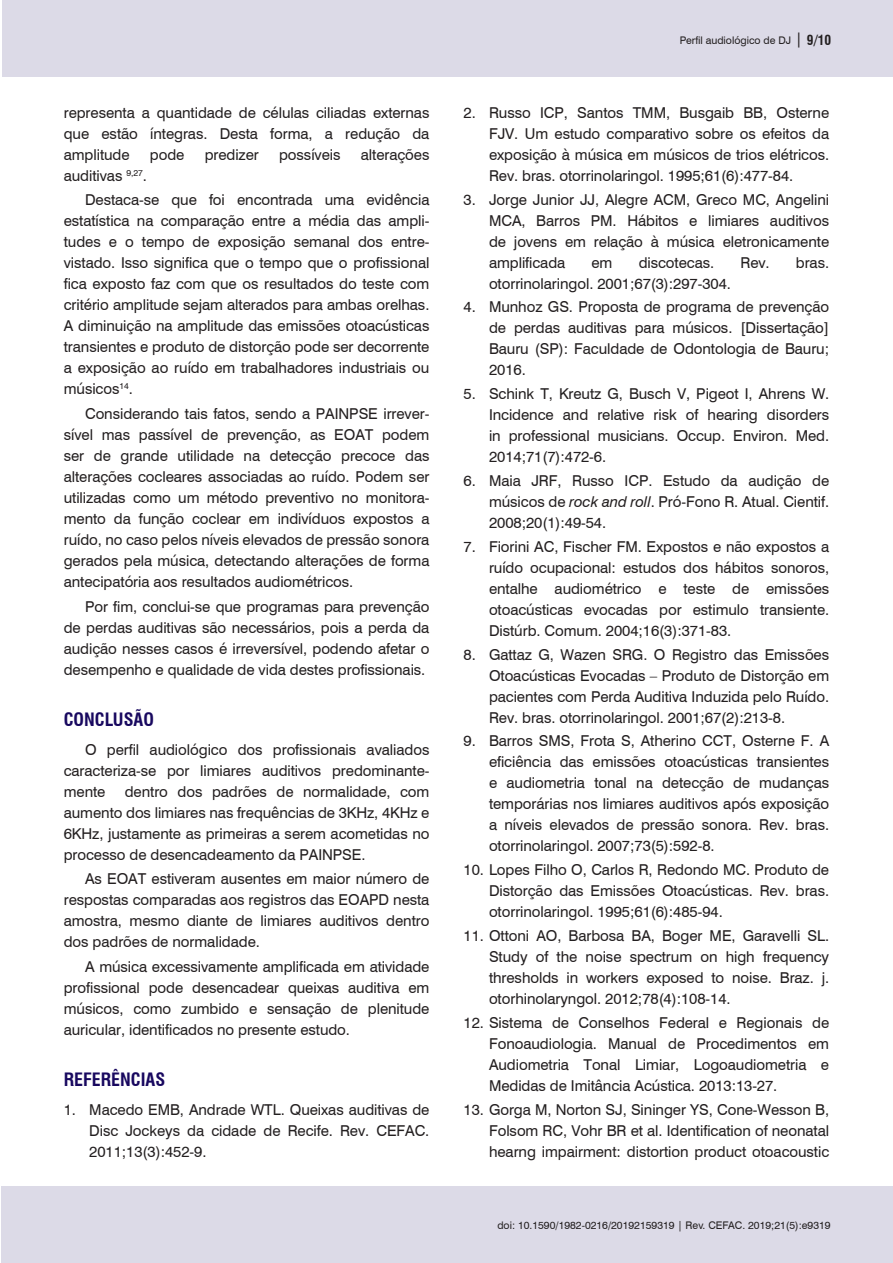
<style>
.page{position:relative;width:893px;height:1263px;background:#fff}
.page>*{position:absolute;margin:0;border:0;box-sizing:border-box;transform-origin:0 0}
.Nivel_1{font:700 condensed 18px "Swiss 721 BT";color:#18085f}
.Corpo_do_texto{font:15px/21px "Swiss 721 BT";letter-spacing:-.005em;color:#231f20;text-align:justify}
.t1{font:10.5px "Swiss 721 BT";color:#231f20}
.s1{font-size:15px}
.s2{font-weight:700;font-stretch:condensed;font-size:13.5px}
.s3{font-style:italic}
</style>
<div class="page">
<div style="left:1px;top:1186px;width:892px;height:77px;background:#dcdae7"></div>
<div style="left:2px;top:0;width:891px;height:77px;background:#dcdae7"></div>
<p class="Corpo_do_texto" style="left:64px;top:101px;width:367px">representa a quantidade de células ciliadas externas que estão íntegras. Desta forma, a redução da amplitude</p>
<p class="Corpo_do_texto" style="left:150px;top:143px;width:36px">pode</p>
<p class="Corpo_do_texto" style="left:205px;top:143px;width:56px">predizer</p>
<p class="Corpo_do_texto" style="left:279px;top:143px;width:63px">possíveis</p>
<p class="Corpo_do_texto" style="left:361px;top:143px;width:70px">alterações</p>
<p class="Corpo_do_texto" style="left:64px;top:164px;width:85px">auditivas <sup>9,27</sup>.</p>
<p class="Corpo_do_texto" style="left:64px;top:189px;width:367px;text-indent:21px">Destaca-se que foi encontrada uma evidência estatística na comparação entre a média das ampli&shy;tudes e o tempo de exposição semanal dos entre&shy;vistado. Isso significa que o tempo que o profissional fica exposto faz com que os resultados do teste com critério amplitude sejam alterados para ambas orelhas.<br>A diminuição na amplitude das emissões otoacústicas transientes e produto de distorção pode ser decorrente a exposição ao ruído em trabalhadores industriais ou músicos<sup>14</sup>.</p>
<p class="Corpo_do_texto" style="left:64px;top:403px;width:367px;text-indent:21px">Considerando tais fatos, sendo a PAINPSE irrever&shy;sível mas passível de prevenção, as EOAT podem ser de grande utilidade na detecção precoce das alterações cocleares associadas ao ruído. Podem ser utilizadas como um método preventivo no monitora&shy;mento da função coclear em indivíduos expostos a ruído, no caso pelos níveis elevados de pressão sonora gerados pela música, detectando alterações de forma antecipatória aos resultados audiométricos.</p>
<p class="Corpo_do_texto" style="left:64px;top:595px;width:367px;text-indent:21px">Por fim, conclui-se que programas para prevenção de perdas auditivas são necessários, pois a perda da audição nesses casos é irreversível, podendo afetar o desempenho e qualidade de vida destes profissionais.</p>
<p class="Nivel_1" style="left:64px;top:708px;width:92px">CONCLUSÃO</p>
<p class="Corpo_do_texto" style="left:64px;top:738px;width:367px;text-indent:21px">O perfil audiológico dos profissionais avaliados caracteriza-se por limiares auditivos predominante&shy;mente</p>
<p class="Corpo_do_texto" style="left:64px;top:780px;width:367px;text-indent:61px">dentro dos padrões de normalidade, com aumento dos limiares nas frequências de 3KHz, 4KHz e 6KHz, justamente as primeiras a serem acometidas no processo de desencadeamento da PAINPSE.</p>
<p class="Corpo_do_texto" style="left:64px;top:868px;width:367px;text-indent:21px">As EOAT estiveram ausentes em maior número de respostas comparadas aos registros das EOAPD nesta amostra, mesmo diante de limiares auditivos dentro dos padrões de normalidade.</p>
<p class="Corpo_do_texto" style="left:64px;top:955px;width:367px;text-indent:21px">A música excessivamente amplificada em atividade profissional pode desencadear queixas auditiva em músicos, como zumbido e sensação de plenitude auricular, identificados no presente estudo.</p>
<p class="Nivel_1" style="left:64px;top:1068px;width:103px">REFERÊNCIAS</p>
<p class="Corpo_do_texto" style="left:89px;top:1098px;width:342px;text-indent:-26px">1. Macedo EMB, Andrade WTL. Queixas auditivas de Disc Jockeys da cidade de Recife. Rev. CEFAC.<br>2011;13(3):452-9.</p>
<p class="t1" style="left:680px;top:33px;width:153px">Perfil audiológico de DJ <span class="s1">|</span> <span class="s2">9/10</span></p>
<p class="Corpo_do_texto" style="left:489px;top:101px;width:342px;text-indent:-26px">2. Russo ICP, Santos TMM, Busgaib BB, Osterne FJV. Um estudo comparativo sobre os efeitos da exposição à música em músicos de trios elétricos.<br>Rev. bras. otorrinolaringol. 1995;61(6):477-84.</p>
<p class="Corpo_do_texto" style="left:489px;top:188px;width:342px;text-indent:-26px">3. Jorge Junior JJ, Alegre ACM, Greco MC, Angelini MCA, Barros PM. Hábitos e limiares auditivos de jovens em relação à música eletronicamente amplificada</p>
<p class="Corpo_do_texto" style="left:591px;top:251px;width:22px">em</p>
<p class="Corpo_do_texto" style="left:639px;top:251px;width:77px">discotecas.</p>
<p class="Corpo_do_texto" style="left:740px;top:251px;width:31px">Rev.</p>
<p class="Corpo_do_texto" style="left:796px;top:251px;width:35px">bras.</p>
<p class="Corpo_do_texto" style="left:489px;top:272px;width:243px">otorrinolaringol. 2001;67(3):297-304.</p>
<p class="Corpo_do_texto" style="left:489px;top:296px;width:342px;text-indent:-26px">4. Munhoz GS. Proposta de programa de prevenção de perdas auditivas para músicos. [Dissertação] Bauru (SP): Faculdade de Odontologia de Bauru; 2016.</p>
<p class="Corpo_do_texto" style="left:489px;top:383px;width:342px;text-indent:-26px">5. Schink T, Kreutz G, Busch V, Pigeot I, Ahrens W.<br>Incidence and relative risk of hearing disorders in professional musicians. Occup. Environ. Med.<br>2014;71(7):472-6.</p>
<p class="Corpo_do_texto" style="left:489px;top:470px;width:342px;text-indent:-26px">6. Maia JRF, Russo ICP. Estudo da audição de músicos de <span class="s3">rock and roll</span>. Pró-Fono R. Atual. Cientif.<br>2008;20(1):49-54.</p>
<p class="Corpo_do_texto" style="left:489px;top:535px;width:342px;text-indent:-26px">7. Fiorini AC, Fischer FM. Expostos e não expostos a ruído ocupacional: estudos dos hábitos sonoros, entalhe audiométrico e teste de emissões otoacústicas evocadas por estimulo transiente.<br>Distúrb. Comum. 2004;16(3):371-83.</p>
<p class="Corpo_do_texto" style="left:489px;top:643px;width:342px;text-indent:-26px">8. Gattaz G, Wazen SRG. O Registro das Emissões Otoacústicas Evocadas – Produto de Distorção em pacientes com Perda Auditiva Induzida pelo Ruído.<br>Rev. bras. otorrinolaringol. 2001;67(2):213-8.</p>
<p class="Corpo_do_texto" style="left:489px;top:730px;width:342px;text-indent:-26px">9. Barros SMS, Frota S, Atherino CCT, Osterne F. A eficiência das emissões otoacústicas transientes e audiometria tonal na detecção de mudanças temporárias nos limiares auditivos após exposição a níveis elevados de pressão sonora. Rev. bras. otorrinolaringol. 2007;73(5):592-8.</p>
<p class="Corpo_do_texto" style="left:489px;top:859px;width:342px;text-indent:-26px">10. Lopes Filho O, Carlos R, Redondo MC. Produto de Distorção das Emissões Otoacústicas. Rev. bras. otorrinolaringol. 1995;61(6):485-94.</p>
<p class="Corpo_do_texto" style="left:489px;top:925px;width:342px;text-indent:-26px">11. Ottoni AO, Barbosa BA, Boger ME, Garavelli SL.<br>Study of the noise spectrum on high frequency thresholds in workers exposed to noise. Braz. j. otorhinolaryngol. 2012;78(4):108-14.</p>
<p class="Corpo_do_texto" style="left:489px;top:1011px;width:342px;text-indent:-26px">12. Sistema de Conselhos Federal e Regionais de Fonoaudiologia. Manual de Procedimentos em Audiometria Tonal Limiar, Logoaudiometria e Medidas de Imitância Acústica. 2013:13-27.</p>
<p class="Corpo_do_texto" style="left:489px;top:1098px;width:342px;text-indent:-26px">13. Gorga M, Norton SJ, Sininger YS, Cone-Wesson B, Folsom RC, Vohr BR et al. Identification of neonatal hearng impairment: distortion product otoacoustic</p>
<p class="t1" style="left:497px;top:1218px;width:335px">doi: 10.1590/1982-0216/20192159319 | Rev. CEFAC. 2019;21(5):e9319</p>
</div>
